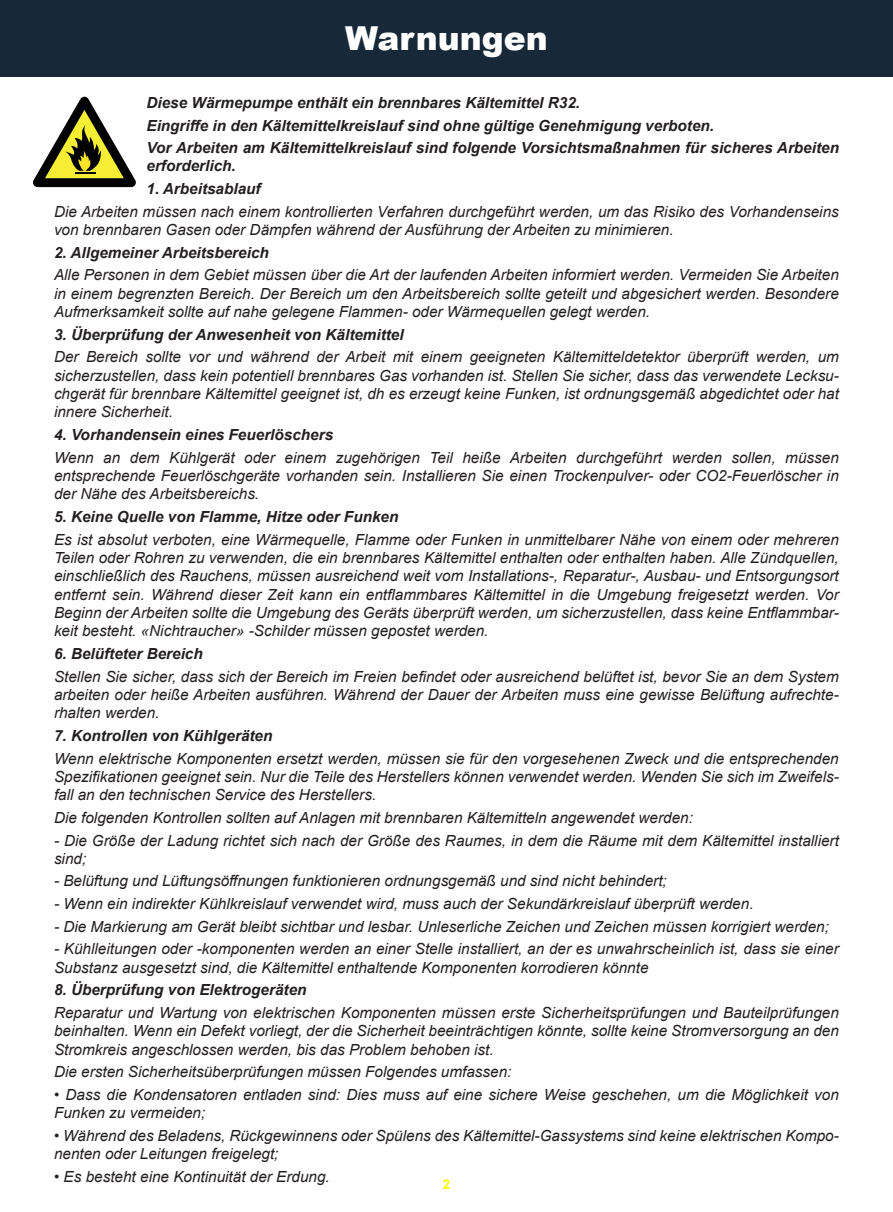
<style>
.page{position:relative;width:893px;height:1212px;background:#fff}
.page>*{position:absolute;margin:0;border:0;box-sizing:border-box;transform-origin:0 0}
.t1{font:900 33px "Arial";color:#fff}
.t2{font:italic 15.3px/18.3px "Arial";color:#231f20;text-align:justify}
.t3{font:italic 700 15.3px/22.6px "Arial";color:#231f20}
.t4{font:700 13.5px "Arial";color:#ff0}
</style>
<div class="page">
<div style="left:0;top:0;width:893px;height:77px;background:#172938"></div>
<svg style="left:33px;top:97px;width:103px;height:90px"></svg>
<h1 class="t1" style="left:345px;top:26px;width:204px">Warnungen</h1>
<p class="t3" style="left:146px;top:93px;width:694px">Diese Wärmepumpe enthält ein brennbares Kältemittel R32.<br>Eingriffe in den Kältemittelkreislauf sind ohne gültige Genehmigung verboten.<br>Vor Arbeiten am Kältemittelkreislauf sind folgende Vorsichtsmaßnahmen für sicheres Arbeiten</p>
<p class="t3" style="left:146px;top:155px;width:91px">erforderlich.</p>
<p class="t3" style="left:146px;top:178px;width:116px">1. Arbeitsablauf</p>
<p class="t2" style="left:54px;top:204px;width:786px">Die Arbeiten müssen nach einem kontrollierten Verfahren durchgeführt werden, um das Risiko des Vorhandenseins von brennbaren Gasen oder Dämpfen während der Ausführung der Arbeiten zu minimieren.</p>
<p class="t3" style="left:54px;top:241px;width:216px">2. Allgemeiner Arbeitsbereich</p>
<p class="t2" style="left:54px;top:267px;width:786px">Alle Personen in dem Gebiet müssen über die Art der laufenden Arbeiten informiert werden. Vermeiden Sie Arbeiten in einem begrenzten Bereich. Der Bereich um den Arbeitsbereich sollte geteilt und abgesichert werden. Besondere Aufmerksamkeit sollte auf nahe gelegene Flammen- oder Wärmequellen gelegt werden.</p>
<p class="t3" style="left:54px;top:323px;width:351px">3. Überprüfung der Anwesenheit von Kältemittel</p>
<p class="t2" style="left:54px;top:349px;width:786px">Der Bereich sollte vor und während der Arbeit mit einem geeigneten Kältemitteldetektor überprüft werden, um sicherzustellen, dass kein potentiell brennbares Gas vorhanden ist. Stellen Sie sicher, dass das verwendete Lecksu&shy;chgerät für brennbare Kältemittel geeignet ist, dh es erzeugt keine Funken, ist ordnungsgemäß abgedichtet oder hat innere Sicherheit.</p>
<p class="t3" style="left:54px;top:424px;width:281px">4. Vorhandensein eines Feuerlöschers</p>
<p class="t2" style="left:54px;top:449px;width:786px">Wenn an dem Kühlgerät oder einem zugehörigen Teil heiße Arbeiten durchgeführt werden sollen, müssen entsprechende Feuerlöschgeräte vorhanden sein. Installieren Sie einen Trockenpulver- oder CO2-Feuerlöscher in der Nähe des Arbeitsbereichs.</p>
<p class="t3" style="left:54px;top:506px;width:346px">5. Keine Quelle von Flamme, Hitze oder Funken</p>
<p class="t2" style="left:54px;top:531px;width:786px">Es ist absolut verboten, eine Wärmequelle, Flamme oder Funken in unmittelbarer Nähe von einem oder mehreren Teilen oder Rohren zu verwenden, die ein brennbares Kältemittel enthalten oder enthalten haben. Alle Zündquellen, einschließlich des Rauchens, müssen ausreichend weit vom Installations-, Reparatur-, Ausbau- und Entsorgungsort entfernt sein. Während dieser Zeit kann ein entflammbares Kältemittel in die Umgebung freigesetzt werden. Vor Beginn der Arbeiten sollte die Umgebung des Geräts überprüft werden, um sicherzustellen, dass keine Entflammbar&shy;keit besteht. «Nichtraucher» -Schilder müssen gepostet werden.</p>
<p class="t3" style="left:54px;top:643px;width:150px">6. Belüfteter Bereich</p>
<p class="t2" style="left:54px;top:667px;width:786px">Stellen Sie sicher, dass sich der Bereich im Freien befindet oder ausreichend belüftet ist, bevor Sie an dem System arbeiten oder heiße Arbeiten ausführen. Während der Dauer der Arbeiten muss eine gewisse Belüftung aufrechte&shy;rhalten werden.</p>
<p class="t3" style="left:54px;top:725px;width:220px">7. Kontrollen von Kühlgeräten</p>
<p class="t2" style="left:54px;top:750px;width:786px">Wenn elektrische Komponenten ersetzt werden, müssen sie für den vorgesehenen Zweck und die entsprechenden Spezifikationen geeignet sein. Nur die Teile des Herstellers können verwendet werden. Wenden Sie sich im Zweifels&shy;fall an den technischen Service des Herstellers.</p>
<p class="t2" style="left:54px;top:810px;width:640px">Die folgenden Kontrollen sollten auf Anlagen mit brennbaren Kältemitteln angewendet werden:</p>
<p class="t2" style="left:54px;top:832px;width:786px">- Die Größe der Ladung richtet sich nach der Größe des Raumes, in dem die Räume mit dem Kältemittel installiert sind;</p>
<p class="t2" style="left:54px;top:872px;width:614px">- Belüftung und Lüftungsöffnungen funktionieren ordnungsgemäß und sind nicht behindert;</p>
<p class="t2" style="left:54px;top:896px;width:701px">- Wenn ein indirekter Kühlkreislauf verwendet wird, muss auch der Sekundärkreislauf überprüft werden.</p>
<p class="t2" style="left:54px;top:917px;width:776px">- Die Markierung am Gerät bleibt sichtbar und lesbar. Unleserliche Zeichen und Zeichen müssen korrigiert werden;</p>
<p class="t2" style="left:54px;top:941px;width:786px">- Kühlleitungen oder -komponenten werden an einer Stelle installiert, an der es unwahrscheinlich ist, dass sie einer<br>Substanz ausgesetzt sind, die Kältemittel enthaltende Komponenten korrodieren könnte</p>
<p class="t3" style="left:54px;top:979px;width:254px">8. Überprüfung von Elektrogeräten</p>
<p class="t2" style="left:54px;top:1005px;width:786px">Reparatur und Wartung von elektrischen Komponenten müssen erste Sicherheitsprüfungen und Bauteilprüfungen beinhalten. Wenn ein Defekt vorliegt, der die Sicherheit beeinträchtigen könnte, sollte keine Stromversorgung an den Stromkreis angeschlossen werden, bis das Problem behoben ist.</p>
<p class="t2" style="left:54px;top:1064px;width:459px">Die ersten Sicherheitsüberprüfungen müssen Folgendes umfassen:</p>
<p class="t2" style="left:54px;top:1087px;width:786px">• Dass die Kondensatoren entladen sind: Dies muss auf eine sichere Weise geschehen, um die Möglichkeit von<br>Funken zu vermeiden;</p>
<p class="t2" style="left:54px;top:1126px;width:786px">• Während des Beladens, Rückgewinnens oder Spülens des Kältemittel-Gassystems sind keine elektrischen Kompo&shy;nenten oder Leitungen freigelegt;</p>
<p class="t2" style="left:54px;top:1169px;width:277px">• Es besteht eine Kontinuität der Erdung.</p>
<p class="t4" style="left:443px;top:1179px;width:9px">2</p>
</div>
